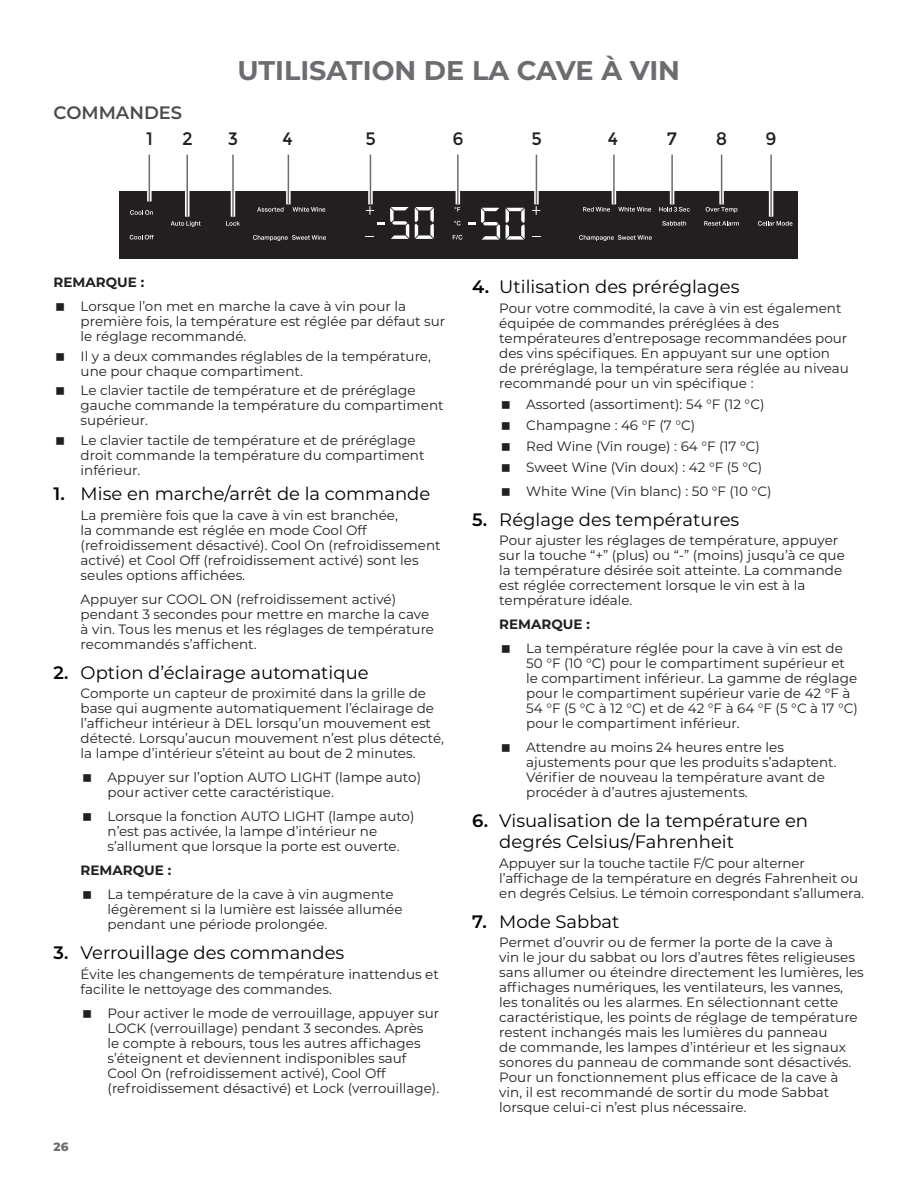
<style>
.page{position:relative;width:918px;height:1188px;background:#fff}
.page>*{position:absolute;margin:0;border:0;box-sizing:border-box;transform-origin:0 0}
.JA_Section_Header{font:700 27px "Montserrat";color:#6c6d70}
.t1{font:18px/21px "Montserrat";color:#000}
.t2{font:18px "Montserrat";color:#231f20}
.JA_Subtopic_header{font:600 18px "Montserrat";color:#4b4c4d}
.JA_Body_indent_for_l{font:13.5px/15px "Montserrat";color:#231f20}
.JA_Body_indent_for_l-2{font:700 13.5px "Montserrat";color:#231f20}
.JA_Body{font:700 13.5px "Montserrat";color:#231f20}
.t3{font:800 12px "Montserrat";color:#6c6d70}
.s1{font-weight:600;color:#040101}
</style>
<div class="page">
<div style="left:120px;top:191px;width:678px;height:68px;background:#231f20"></div>
<svg style="left:130px;top:210px;width:23px;height:5px"></svg>
<svg style="left:171px;top:221px;width:30px;height:6px"></svg>
<svg style="left:226px;top:221px;width:14px;height:5px"></svg>
<svg style="left:455px;top:207px;width:5px;height:5px"></svg>
<svg style="left:454px;top:221px;width:7px;height:4px"></svg>
<svg style="left:453px;top:235px;width:9px;height:5px"></svg>
<svg style="left:257px;top:207px;width:27px;height:5px"></svg>
<svg style="left:293px;top:207px;width:32px;height:5px"></svg>
<svg style="left:253px;top:235px;width:73px;height:6px"></svg>
<svg style="left:583px;top:207px;width:27px;height:5px"></svg>
<svg style="left:618px;top:207px;width:33px;height:5px"></svg>
<svg style="left:706px;top:207px;width:31px;height:6px"></svg>
<svg style="left:659px;top:207px;width:31px;height:5px"></svg>
<svg style="left:662px;top:221px;width:24px;height:5px"></svg>
<svg style="left:704px;top:221px;width:35px;height:5px"></svg>
<svg style="left:758px;top:221px;width:34px;height:5px"></svg>
<svg style="left:579px;top:235px;width:73px;height:6px"></svg>
<svg style="left:130px;top:235px;width:24px;height:5px"></svg>
<svg style="left:532px;top:206px;width:8px;height:9px"></svg>
<svg style="left:366px;top:206px;width:43px;height:33px"></svg>
<svg style="left:415px;top:207px;width:19px;height:32px"></svg>
<svg style="left:468px;top:208px;width:32px;height:32px"></svg>
<svg style="left:506px;top:208px;width:19px;height:32px"></svg>
<svg style="left:147px;top:155px;width:5px;height:46px"></svg>
<hr style="left:149px;top:155px;width:1px;height:46px;background:#6c6d70">
<hr style="left:185px;top:155px;width:4px;height:62px;background:#fff">
<hr style="left:186px;top:155px;width:2px;height:62px;background:#6c6d70">
<hr style="left:231px;top:155px;width:4px;height:62px;background:#fff">
<hr style="left:232px;top:155px;width:2px;height:62px;background:#6c6d70">
<svg style="left:286px;top:155px;width:5px;height:49px"></svg>
<hr style="left:288px;top:155px;width:1px;height:49px;background:#6c6d70">
<hr style="left:612px;top:155px;width:4px;height:49px;background:#fff">
<hr style="left:613px;top:155px;width:2px;height:49px;background:#6c6d70">
<div style="left:368px;top:155px;width:5px;height:49px;background:#d9dada"></div>
<hr style="left:370px;top:155px;width:1px;height:49px;background:#6c6d70">
<hr style="left:456px;top:155px;width:4px;height:49px;background:#fff">
<hr style="left:457px;top:155px;width:2px;height:49px;background:#6c6d70">
<hr style="left:670px;top:155px;width:4px;height:49px;background:#fff">
<hr style="left:671px;top:155px;width:2px;height:49px;background:#6c6d70">
<svg style="left:719px;top:155px;width:5px;height:49px"></svg>
<hr style="left:721px;top:155px;width:1px;height:49px;background:#6c6d70">
<hr style="left:769px;top:155px;width:4px;height:62px;background:#fff">
<hr style="left:770px;top:155px;width:2px;height:62px;background:#6c6d70">
<div style="left:534px;top:155px;width:5px;height:49px;background:#d9dadb"></div>
<hr style="left:536px;top:155px;width:1px;height:49px;background:#6c6d70">
<p class="JA_Subtopic_header" style="left:54px;top:100px;width:130px">COMMANDES</p>
<p class="JA_Section_Header" style="left:238px;top:51px;width:444px">UTILISATION DE LA CAVE À VIN</p>
<p class="t2" style="left:146px;top:128px;width:8px">1</p>
<p class="t2" style="left:182px;top:128px;width:12px">2</p>
<p class="t2" style="left:228px;top:128px;width:12px">3</p>
<p class="t2" style="left:282px;top:128px;width:12px">4</p>
<p class="t2" style="left:365px;top:128px;width:12px">5</p>
<p class="t2" style="left:452px;top:128px;width:13px">6</p>
<p class="t2" style="left:531px;top:128px;width:12px">5</p>
<p class="t2" style="left:608px;top:128px;width:12px">4</p>
<p class="t2" style="left:667px;top:128px;width:12px">7</p>
<p class="t2" style="left:716px;top:128px;width:13px">8</p>
<p class="t2" style="left:766px;top:128px;width:13px">9</p>
<p class="JA_Body" style="left:54px;top:273px;width:92px">REMARQUE :</p>
<p class="JA_Body_indent_for_l" style="left:81px;top:298px;width:366px">Lorsque l’on met en marche la cave à vin pour la première fois, la température est réglée par défaut sur le réglage recommandé.</p>
<p class="JA_Body_indent_for_l" style="left:81px;top:348px;width:352px">Il y a deux commandes réglables de la température, une pour chaque compartiment.</p>
<p class="JA_Body_indent_for_l" style="left:81px;top:382px;width:365px">Le clavier tactile de température et de préréglage gauche commande la température du compartiment supérieur.</p>
<p class="JA_Body_indent_for_l" style="left:81px;top:432px;width:345px">Le clavier tactile de température et de préréglage droit commande la température du compartiment inférieur.</p>
<p class="t1" style="left:54px;top:483px;width:378px"><span class="s1">1.</span> Mise en marche/arrêt de la commande</p>
<p class="JA_Body_indent_for_l" style="left:81px;top:507px;width:362px">La première fois que la cave à vin est branchée,<br>la commande est réglée en mode Cool Off (refroidissement désactivé). Cool On (refroidissement activé) et Cool Off (refroidissement activé) sont les seules options affichées.</p>
<p class="JA_Body_indent_for_l" style="left:81px;top:591px;width:355px">Appuyer sur COOL ON (refroidissement activé) pendant 3 secondes pour mettre en marche la cave à vin. Tous les menus et les réglages de température recommandés s’affichent.</p>
<p class="t1" style="left:54px;top:661px;width:317px"><span class="s1">2.</span> Option d’éclairage automatique</p>
<p class="JA_Body_indent_for_l" style="left:81px;top:685px;width:365px">Comporte un capteur de proximité dans la grille de base qui augmente automatiquement l’éclairage de l’afficheur intérieur à DEL lorsqu’un mouvement est détecté. Lorsqu’aucun mouvement n’est plus détecté, la lampe d’intérieur s’éteint au bout de 2 minutes.</p>
<p class="JA_Body_indent_for_l" style="left:108px;top:769px;width:315px">Appuyer sur l’option AUTO LIGHT (lampe auto) pour activer cette caractéristique.</p>
<p class="JA_Body_indent_for_l" style="left:108px;top:808px;width:308px">Lorsque la fonction AUTO LIGHT (lampe auto) n’est pas activée, la lampe d’intérieur ne s’allument que lorsque la porte est ouverte.</p>
<p class="JA_Body_indent_for_l-2" style="left:81px;top:861px;width:92px">REMARQUE :</p>
<p class="JA_Body_indent_for_l" style="left:108px;top:886px;width:296px">La température de la cave à vin augmente légèrement si la lumière est laissée allumée pendant une période prolongée.</p>
<p class="t1" style="left:54px;top:942px;width:292px"><span class="s1">3.</span> Verrouillage des commandes</p>
<p class="JA_Body_indent_for_l" style="left:81px;top:966px;width:360px">Évite les changements de température inattendus et facilite le nettoyage des commandes.</p>
<p class="JA_Body_indent_for_l" style="left:108px;top:1005px;width:333px">Pour activer le mode de verrouillage, appuyer sur LOCK (verrouillage) pendant 3 secondes. Après<br>le compte à rebours, tous les autres affichages s’éteignent et deviennent indisponibles sauf Cool On (refroidissement activé), Cool Off (refroidissement désactivé) et Lock (verrouillage).</p>
<p class="t3" style="left:54px;top:1138px;width:16px">26</p>
<p class="t1" style="left:472px;top:276px;width:269px"><span class="s1">4.</span> Utilisation des préréglages</p>
<p class="JA_Body_indent_for_l" style="left:499px;top:300px;width:351px">Pour votre commodité, la cave à vin est également équipée de commandes préréglées à des températeures d’entreposage recommandées pour des vins spécifiques. En appuyant sur une option de préréglage, la température sera réglée au niveau recommandé pour un vin spécifique :</p>
<p class="JA_Body_indent_for_l" style="left:526px;top:396px;width:240px">Assorted (assortiment): 54 °F (12 °C)</p>
<p class="JA_Body_indent_for_l" style="left:526px;top:417px;width:171px">Champagne : 46 °F (7 °C)</p>
<p class="JA_Body_indent_for_l" style="left:526px;top:438px;width:235px">Red Wine (Vin rouge) : 64 °F (17 °C)</p>
<p class="JA_Body_indent_for_l" style="left:526px;top:459px;width:237px">Sweet Wine (Vin doux) : 42 °F (5 °C)</p>
<p class="JA_Body_indent_for_l" style="left:526px;top:483px;width:247px">White Wine (Vin blanc) : 50 °F (10 °C)</p>
<p class="t1" style="left:472px;top:508px;width:269px"><span class="s1">5.</span> Réglage des températures</p>
<p class="JA_Body_indent_for_l" style="left:499px;top:532px;width:347px">Pour ajuster les réglages de température, appuyer sur la touche “+” (plus) ou “-” (moins) jusqu’à ce que la température désirée soit atteinte. La commande est réglée correctement lorsque le vin est à la température idéale.</p>
<p class="JA_Body_indent_for_l-2" style="left:499px;top:615px;width:92px">REMARQUE :</p>
<p class="JA_Body_indent_for_l" style="left:526px;top:640px;width:333px">La température réglée pour la cave à vin est de 50 °F (10 °C) pour le compartiment supérieur et le compartiment inférieur. La gamme de réglage pour le compartiment supérieur varie de 42 °F à 54 °F (5 °C à 12 °C) et de 42 °F à 64 °F (5 °C à 17 °C) pour le compartiment inférieur.</p>
<p class="JA_Body_indent_for_l" style="left:526px;top:739px;width:312px">Attendre au moins 24 heures entre les ajustements pour que les produits s’adaptent.<br>Vérifier de nouveau la température avant de procéder à d’autres ajustements.</p>
<p class="t1" style="left:499px;top:810px;width:310px;text-indent:-27px"><span class="s1">6.</span> Visualisation de la température en degrés Celsius/Fahrenheit</p>
<p class="JA_Body_indent_for_l" style="left:499px;top:855px;width:366px">Appuyer sur la touche tactile F/C pour alterner l’affichage de la température en degrés Fahrenheit ou en degrés Celsius. Le témoin correspondant s’allumera.</p>
<p class="t1" style="left:472px;top:910px;width:149px"><span class="s1">7.</span> Mode Sabbat</p>
<p class="JA_Body_indent_for_l" style="left:499px;top:934px;width:366px">Permet d’ouvrir ou de fermer la porte de la cave à<br>vin le jour du sabbat ou lors d’autres fêtes religieuses sans allumer ou éteindre directement les lumières, les affichages numériques, les ventilateurs, les vannes, les tonalités ou les alarmes. En sélectionnant cette caractéristique, les points de réglage de température restent inchangés mais les lumières du panneau<br>de commande, les lampes d’intérieur et les signaux sonores du panneau de commande sont désactivés.<br>Pour un fonctionnement plus efficace de la cave à vin, il est recommandé de sortir du mode Sabbat lorsque celui-ci n’est plus nécessaire.</p>
</div>
